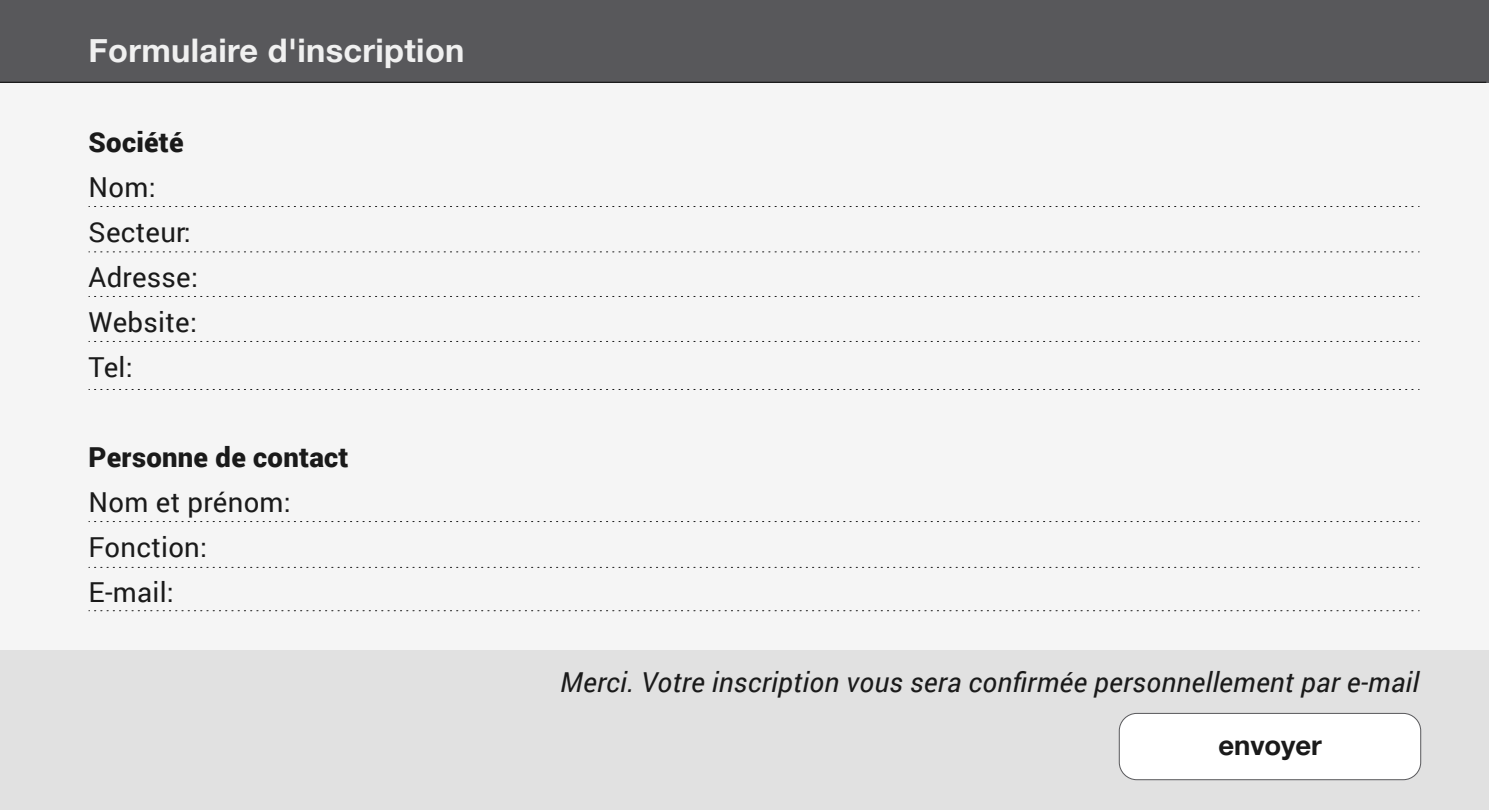
<style>
.page{position:relative;width:1489px;height:810px;background:#fff}
.page>*{position:absolute;margin:0;border:0;box-sizing:border-box;transform-origin:0 0}
.t1{font:700 32.5px "Helvetica Neue";letter-spacing:.01em;color:#f0f0f0}
.t2{font:italic 27.5px "Roboto";letter-spacing:.01em;color:#1a1a1a}
.t3{font:27.5px/45px "Roboto";letter-spacing:.01em;color:#1a1a1a}
.t4{font:900 27.5px "Roboto";letter-spacing:.01em;color:#1a1a1a}
.t5{font:700 27.5px "Helvetica Neue";letter-spacing:-.005em;color:#1a1a1a}
</style>
<div class="page">
<div style="left:0;top:650px;width:1488px;height:160px;background:#e1e1e1"></div>
<div style="left:0;top:0;width:1488px;height:82px;background:#58585b"></div>
<div style="left:1119px;top:713px;width:301px;height:67px;background:#fff;border-radius:18px"></div>
<div style="left:1118px;top:713px;width:302px;height:67px;border:1px solid #58585b;border-radius:18px"></div>
<hr style="left:0;top:82px;width:1486px;height:1px;background:#1a1a1a">
<svg style="left:89px;top:206px;width:1330px;height:1px"></svg>
<svg style="left:89px;top:251px;width:1330px;height:1px"></svg>
<svg style="left:89px;top:296px;width:1330px;height:1px"></svg>
<svg style="left:89px;top:341px;width:1330px;height:1px"></svg>
<svg style="left:89px;top:389px;width:1330px;height:1px"></svg>
<svg style="left:89px;top:521px;width:1330px;height:1px"></svg>
<svg style="left:89px;top:567px;width:1330px;height:1px"></svg>
<svg style="left:89px;top:610px;width:1330px;height:1px"></svg>
<p class="t1" style="left:89px;top:30px;width:377px">Formulaire d'inscription</p>
<p class="t4" style="left:89px;top:123px;width:97px">Société</p>
<p class="t3" style="left:89px;top:163px;width:111px">Nom:<br>Secteur:<br>Adresse:<br>Website:<br>Tel:</p>
<p class="t4" style="left:89px;top:438px;width:261px">Personne de contact</p>
<p class="t3" style="left:89px;top:478px;width:204px">Nom et prénom:<br>Fonction:<br>E-mail:</p>
<p class="t2" style="left:560px;top:663px;width:860px">Merci. Votre inscription vous sera confirmée personnellement par e-mail</p>
<p class="t5" style="left:1218px;top:728px;width:105px">envoyer</p>
</div>
